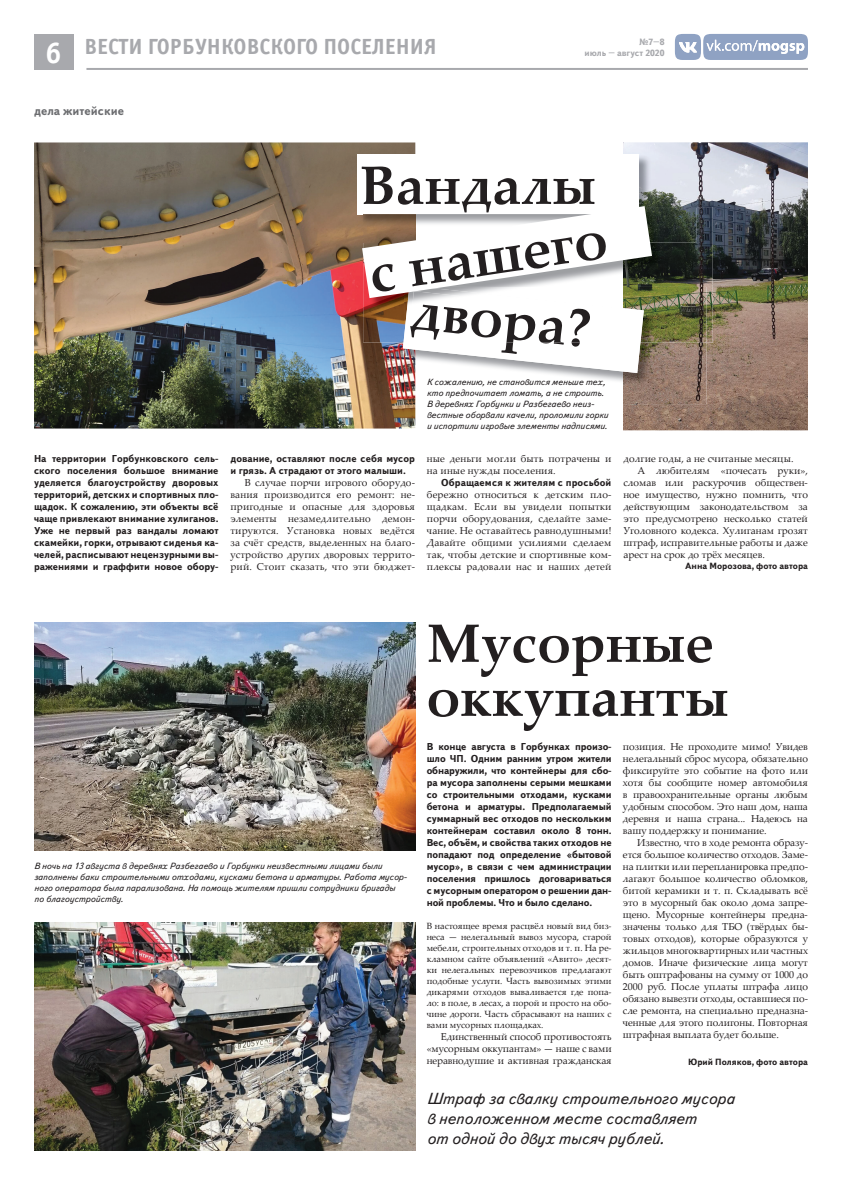
<style>
.page{position:relative;width:842px;height:1191px;background:#fff}
.page>*{position:absolute;margin:0;border:0;box-sizing:border-box;transform-origin:0 0}
.t1{font:700 54px/54px "Palatino Linotype";color:#231f20}
.t2{font:700 30px "Officina Sans C";color:#fff}
.t3{font:700 22px "Officina Sans C";color:#a8a9ad}
.t4{font:italic 16px/20px "Text Book C";color:#231f20}
.t5{font:700 12px "Text Book C";color:#6c6d70}
.t6{font:10px/12px "Palatino Linotype";color:#231f20;text-align:justify}
.t7{font:700 10px/12px "Text Book C";color:#231f20;text-align:justify}
.t8{font:italic 9px/11px "Text Book C";color:#231f20}
.t9{font:9px/11px "Palatino Linotype";color:#231f20;text-align:justify}
.t10{font:700 9px "Text Book C";color:#231f20}
.t11{font:700 9px "Text Book C";color:#a8a9ad}
</style>
<div class="page">
<svg style="left:675px;top:34px;width:133px;height:26px;background:#a5b4ce"></svg>
<hr style="left:86px;top:68px;width:722px;height:2px;background:#a8a9ad">
<div style="left:34px;top:34px;width:39px;height:36px;background:#a8a9ad"></div>
<img style="left:34px;top:622px;width:381px;height:228px">
<img style="left:34px;top:142px;width:381px;height:286px">
<img style="left:623px;top:142px;width:185px;height:288px">
<img style="left:404px;top:373px;width:11px;height:31px">
<img style="left:623px;top:342px;width:83px;height:62px">
<img style="left:639px;top:155px;width:57px;height:52px">
<img style="left:358px;top:214px;width:4px;height:29px">
<div style="left:357px;top:154px;width:282px;height:60px;background:#fff"></div>
<img style="left:652px;top:207px;width:61px;height:135px">
<img style="left:652px;top:207px;width:44px;height:36px">
<svg style="left:362px;top:206px;width:290px;height:167px"></svg>
<img style="left:34px;top:922px;width:381px;height:228px">
<h3 class="t3" style="left:84px;top:34px;width:354px">ВЕСТИ ГОРБУНКОВСКОГО ПОСЕЛЕНИЯ</h3>
<p class="t11" style="left:639px;top:37px;width:26px">№7–8</p>
<h2 class="t2" style="left:45px;top:36px;width:18px">46</h2>
<p class="t11" style="left:584px;top:48px;width:81px">июль – август 2020</p>
<p class="t5" style="left:34px;top:104px;width:91px">дела житейские</p>
<h1 class="t1" style="left:360px;top:156px;width:237px">Вандалы</h1>
<h1 class="t1" style="left:366px;top:244px;width:241px;rotate:-8deg">с нашего</h1>
<p class="t7" style="left:34px;top:452px;width:186px">На территории Горбунковского сель&shy;ского поселения большое внимание уделяется благоустройству дворовых территорий, детских и спортивных пло&shy;щадок. К сожалению, эти объекты всё чаще привлекают внимание хулиганов.<br>Уже не первый раз вандалы ломают скамейки, горки, отрывают сиденья ка&shy;челей, расписывают нецензурными вы&shy;ражениями и граффити новое обору-</p>
<p class="t7" style="left:230px;top:452px;width:186px">дование, оставляют после себя мусор и грязь. А страдают от этого малыши.</p>
<p class="t6" style="left:230px;top:476px;width:186px;text-indent:14px">В случае порчи игрового оборудо&shy;вания производится его ремонт: не&shy;пригодные и опасные для здоровья элементы незамедлительно демон&shy;тируются. Установка новых ведётся за счёт средств, выделенных на благо&shy;устройство других дворовых террито&shy;рий. Стоит сказать, что эти бюджет-</p>
<p class="t8" style="left:427px;top:376px;width:183px">К сожалению, не становится меньше тех, кто предпочитает ломать, а не строить.<br>В деревнях Горбунки и Разбегаево неиз&shy;вестные оборвали качели, проломили горки и испортили игровые элементы надписями.</p>
<p class="t6" style="left:427px;top:452px;width:186px">ные деньги могли быть потрачены и на иные нужды поселения.</p>
<p class="t7" style="left:441px;top:476px;width:172px">Обращаемся к жителям с просьбой</p>
<p class="t6" style="left:427px;top:488px;width:186px">бережно относиться к детским пло&shy;щадкам. Если вы увидели попытки порчи оборудования, сделайте заме&shy;чание. Не оставайтесь равнодушными!<br>Давайте общими усилиями сделаем так, чтобы детские и спортивные ком&shy;плексы радовали нас и наших детей</p>
<p class="t6" style="left:623px;top:452px;width:172px">долгие годы, а не считаные месяцы.</p>
<p class="t6" style="left:638px;top:464px;width:172px">А любителям «почесать руки»,</p>
<p class="t6" style="left:623px;top:476px;width:186px">сломав или раскурочив обществен-</p>
<p class="t6" style="left:623px;top:488px;width:186px">ное имущество, нужно помнить, что</p>
<p class="t6" style="left:623px;top:500px;width:186px">действующим законодательством за</p>
<p class="t6" style="left:623px;top:512px;width:186px">это предусмотрено несколько статей</p>
<p class="t6" style="left:623px;top:524px;width:186px">Уголовного кодекса. Хулиганам грозят</p>
<p class="t6" style="left:623px;top:536px;width:186px">штраф, исправительные работы и даже</p>
<p class="t6" style="left:623px;top:548px;width:143px">арест на срок до трёх месяцев.</p>
<p class="t10" style="left:685px;top:560px;width:124px">Анна Морозова, фото автора</p>
<p class="t8" style="left:34px;top:860px;width:375px">В ночь на 13 августа в деревнях Разбегаево и Горбунки неизвестными лицами были заполнены баки строительными отходами, кусками бетона и арматуры. Работа мусор&shy;ного оператора была парализована. На помощь жителям пришли сотрудники бригады<br>по благоустройству.</p>
<h1 class="t1" style="left:427px;top:614px;width:303px">Мусорные оккупанты</h1>
<p class="t7" style="left:427px;top:740px;width:186px">В конце августа в Горбунках произо&shy;шло ЧП. Одним ранним утром жители обнаружили, что контейнеры для сбо&shy;ра мусора заполнены серыми мешками со строительными отходами, кусками бетона и арматуры. Предполагаемый суммарный вес отходов по нескольким контейнерам составил около 8 тонн.<br>Вес, объём, и свойства таких отходов не попадают под определение «бытовой мусор», в связи с чем администрации поселения пришлось договариваться с мусорным оператором о решении дан&shy;ной проблемы. Что и было сделано.</p>
<p class="t9" style="left:427px;top:920px;width:186px">В настоящее время расцвёл новый вид биз&shy;неса — нелегальный вывоз мусора, старой мебели, строительных отходов и т. п. На ре&shy;кламном сайте объявлений «Авито» десят&shy;ки нелегальных перевозчиков предлагают подобные услуги. Часть вывозимых этими дикарями отходов вываливается где попа&shy;ло: в поле, в лесах, а порой и просто на обо&shy;чине дороги. Часть сбрасывают на наших с вами мусорных площадках.</p>
<p class="t6" style="left:427px;top:1030px;width:186px;text-indent:14px">Единственный способ противостоять «мусорным оккупантам» — наше с вами неравнодушие и активная гражданская</p>
<p class="t6" style="left:623px;top:740px;width:187px">позиция. Не проходите мимо! Увидев нелегальный сброс мусора, обязательно фиксируйте это событие на фото или хотя бы сообщите номер автомобиля в правоохранительные органы любым удобным способом. Это наш дом, наша деревня и наша страна... Надеюсь на вашу поддержку и понимание.</p>
<p class="t6" style="left:623px;top:836px;width:187px;text-indent:14px">Известно, что в ходе ремонта образу&shy;ется большое количество отходов. Заме&shy;на плитки или перепланировка предпо&shy;лагают большое количество обломков, битой керамики и т. п. Складывать всё это в мусорный бак около дома запре&shy;щено. Мусорные контейнеры предна&shy;значены только для ТБО (твёрдых бы&shy;товых отходов), которые образуются у жильцов многоквартирных или частных домов. Иначе физические лица могут быть оштрафованы на сумму от 1000 до 2000 руб. После уплаты штрафа лицо обязано вывезти отходы, оставшиеся по&shy;сле ремонта, на специально предназна&shy;ченные для этого полигоны. Повторная штрафная выплата будет больше.</p>
<p class="t10" style="left:688px;top:1056px;width:121px">Юрий Поляков, фото автора</p>
<h3 class="t4" style="left:427px;top:1088px;width:309px">Штраф за свалку строительного мусора в неположенном месте составляет<br>от одной до двух тысяч рублей.</h3>
</div>
